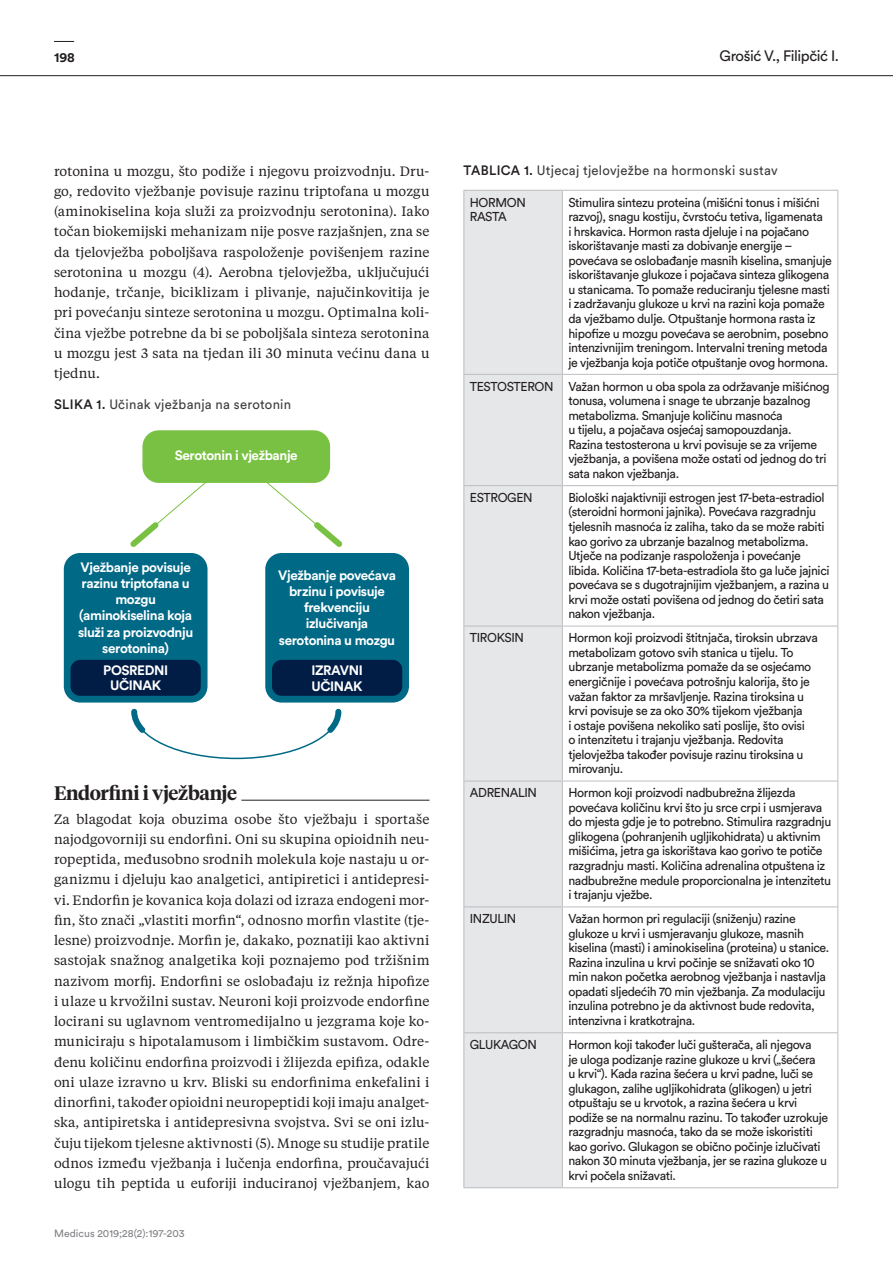
<style>
.page{position:relative;width:893px;height:1263px;background:#fff}
.page>*{position:absolute;margin:0;border:0;box-sizing:border-box;transform-origin:0 0}
.t1{font:600 19.5px "Tiempos Headline";letter-spacing:-.015em;color:#231f20}
.t2{font:15px "Circular Pro";letter-spacing:-.03em;color:#231f20}
.t3{font:13.5px/20.2px "Tiempos Headline";letter-spacing:.01em;color:#231f20;text-align:justify}
.t4{font:700 13.5px/16.2px "Circular Pro";letter-spacing:-.03em;color:#fff;text-align:center}
.t5{font:13.5px "Circular Pro";letter-spacing:.02em;color:#3e3e3f}
.t6{font:700 13.5px "Circular Pro";color:#231f20}
.t7{font:12.75px/14.5px "Circular Pro";letter-spacing:-.03em;color:#231f20}
.t8{font:10.5px "Circular Pro";color:#808285}
.s1{font-weight:500;color:#231f20}
</style>
<div class="page">
<hr style="left:54px;top:800px;width:375px;height:1px;background:#231f20">
<hr style="left:54px;top:799px;width:187px;height:3px;background:#fff">
<hr style="left:0;top:75px;width:893px;height:1px;background:#231f20">
<svg style="left:54px;top:41px;width:20px;height:1px"></svg>
<div style="left:142px;top:430px;width:188px;height:53px;background:#79c142;border-radius:16px"></div>
<svg style="left:130px;top:479px;width:80px;height:68px"></svg>
<svg style="left:263px;top:479px;width:80px;height:68px"></svg>
<svg style="left:131px;top:708px;width:211px;height:52px"></svg>
<div style="left:64px;top:553px;width:144px;height:149px;background:#006986;border-radius:16px"></div>
<div style="left:71px;top:660px;width:130px;height:36px;background:#011c45;border-radius:10px"></div>
<div style="left:265px;top:553px;width:144px;height:149px;background:#006986;border-radius:16px"></div>
<div style="left:272px;top:660px;width:130px;height:36px;background:#011c45;border-radius:10px"></div>
<div style="left:464px;top:191px;width:98px;height:996px;background:#e6e7e9"></div>
<hr style="left:463px;top:190px;width:99px;height:1px;background:#bcbdc0">
<hr style="left:463px;top:191px;width:1px;height:183px;background:#bcbdc0">
<hr style="left:562px;top:190px;width:276px;height:1px;background:#bcbdc0">
<hr style="left:562px;top:191px;width:1px;height:183px;background:#bcbdc0">
<hr style="left:837px;top:191px;width:1px;height:183px;background:#bcbdc0">
<hr style="left:463px;top:374px;width:99px;height:1px;background:#bcbdc0">
<hr style="left:463px;top:375px;width:1px;height:110px;background:#bcbdc0">
<hr style="left:562px;top:374px;width:276px;height:1px;background:#bcbdc0">
<hr style="left:562px;top:375px;width:1px;height:110px;background:#bcbdc0">
<hr style="left:837px;top:375px;width:1px;height:110px;background:#bcbdc0">
<hr style="left:463px;top:485px;width:99px;height:1px;background:#bcbdc0">
<hr style="left:463px;top:486px;width:1px;height:140px;background:#bcbdc0">
<hr style="left:562px;top:485px;width:276px;height:1px;background:#bcbdc0">
<hr style="left:562px;top:486px;width:1px;height:140px;background:#bcbdc0">
<hr style="left:837px;top:486px;width:1px;height:140px;background:#bcbdc0">
<hr style="left:463px;top:626px;width:99px;height:1px;background:#bcbdc0">
<hr style="left:463px;top:626px;width:1px;height:155px;background:#bcbdc0">
<hr style="left:562px;top:626px;width:276px;height:1px;background:#bcbdc0">
<hr style="left:562px;top:626px;width:1px;height:155px;background:#bcbdc0">
<hr style="left:837px;top:626px;width:1px;height:155px;background:#bcbdc0">
<hr style="left:463px;top:781px;width:99px;height:1px;background:#bcbdc0">
<hr style="left:463px;top:781px;width:1px;height:125px;background:#bcbdc0">
<hr style="left:562px;top:781px;width:276px;height:1px;background:#bcbdc0">
<hr style="left:562px;top:781px;width:1px;height:125px;background:#bcbdc0">
<hr style="left:837px;top:781px;width:1px;height:125px;background:#bcbdc0">
<hr style="left:463px;top:906px;width:99px;height:1px;background:#bcbdc0">
<hr style="left:463px;top:907px;width:1px;height:125px;background:#bcbdc0">
<hr style="left:562px;top:906px;width:276px;height:1px;background:#bcbdc0">
<hr style="left:562px;top:907px;width:1px;height:125px;background:#bcbdc0">
<hr style="left:837px;top:907px;width:1px;height:125px;background:#bcbdc0">
<hr style="left:463px;top:1032px;width:99px;height:1px;background:#bcbdc0">
<hr style="left:463px;top:1033px;width:1px;height:154px;background:#bcbdc0">
<hr style="left:562px;top:1032px;width:276px;height:1px;background:#bcbdc0">
<hr style="left:562px;top:1033px;width:1px;height:154px;background:#bcbdc0">
<hr style="left:837px;top:1033px;width:1px;height:154px;background:#bcbdc0">
<hr style="left:463px;top:1187px;width:99px;height:1px;background:#bcbdc0">
<hr style="left:562px;top:1187px;width:276px;height:1px;background:#bcbdc0">
<p class="t6" style="left:54px;top:47px;width:22px">198</p>
<p class="t2" style="left:720px;top:46px;width:121px">Grošić V., Filipčić I.</p>
<p class="t3" style="left:54px;top:160px;width:377px">rotonina u mozgu, što podiže i njegovu proizvodnju. Dru&shy;go, redovito vježbanje povisuje razinu triptofana u mozgu (aminokiselina koja služi za proizvodnju serotonina). Iako točan biokemijski mehanizam nije posve razjašnjen, zna se da tjelovježba poboljšava raspoloženje povišenjem razine serotonina u mozgu (4). Aerobna tjelovježba, uključujući hodanje, trčanje, biciklizam i plivanje, najučinkovitija je pri povećanju sinteze serotonina u mozgu. Optimalna koli&shy;čina vježbe potrebne da bi se poboljšala sinteza serotonina u mozgu jest 3 sata na tjedan ili 30 minuta većinu dana u tjednu.</p>
<p class="t5" style="left:54px;top:395px;width:239px"><span class="s1">SLIKA 1.</span> Učinak vježbanja na serotonin</p>
<p class="t4" style="left:175px;top:446px;width:124px">Serotonin i vježbanje</p>
<p class="t4" style="left:78px;top:558px;width:117px">Vježbanje povisuje razinu triptofana u mozgu (aminokiselina koja služi za proizvodnju serotonina)</p>
<p class="t4" style="left:103px;top:662px;width:66px;line-height:15px">POSREDNI<br>UČINAK</p>
<p class="t4" style="left:278px;top:566px;width:119px">Vježbanje povećava brzinu i povisuje frekvenciju izlučivanja serotonina u mozgu</p>
<p class="t4" style="left:311px;top:661px;width:53px;text-align:left">IZRAVNI<br>UČINAK</p>
<h1 class="t1" style="left:54px;top:780px;width:184px">Endorfini i vježbanje</h1>
<p class="t3" style="left:54px;top:808px;width:377px">Za blagodat koja obuzima osobe što vježbaju i sportaše najodgovorniji su endorfini. Oni su skupina opioidnih neu&shy;ropeptida, međusobno srodnih molekula koje nastaju u or&shy;ganizmu i djeluju kao analgetici, antipiretici i antidepresi&shy;vi. Endorfin je kovanica koja dolazi od izraza endogeni mor&shy;fin, što znači „vlastiti morfin“, odnosno morfin vlastite (tje&shy;lesne) proizvodnje. Morfin je, dakako, poznatiji kao aktivni sastojak snažnog analgetika koji poznajemo pod tržišnim nazivom morfij. Endorfini se oslobađaju iz režnja hipofize i ulaze u krvožilni sustav. Neuroni koji proizvode endorfine locirani su uglavnom ventromedijalno u jezgrama koje ko&shy;municiraju s hipotalamusom i limbičkim sustavom. Odre&shy;đenu količinu endorfina proizvodi i žlijezda epifiza, odakle oni ulaze izravno u krv. Bliski su endorfinima enkefalini i dinorfini, također opioidni neuropeptidi koji imaju analget&shy;ska, antipiretska i antidepresivna svojstva. Svi se oni izlu&shy;čuju tijekom tjelesne aktivnosti (5). Mnoge su studije pratile odnos između vježbanja i lučenja endorfina, proučavajući ulogu tih peptida u euforiji induciranoj vježbanjem, kao</p>
<p class="t8" style="left:54px;top:1227px;width:132px">Medicus 2019;28(2):197-203</p>
<p class="t5" style="left:464px;top:161px;width:316px"><span class="s1">TABLICA 1.</span> Utjecaj tjelovježbe na hormonski sustav</p>
<p class="t7" style="left:470px;top:194px;width:57px">HORMON<br>RASTA</p>
<p class="t7" style="left:568px;top:194px;width:265px">Stimulira sintezu proteina (mišićni tonus i mišićni razvoj), snagu kostiju, čvrstoću tetiva, ligamenata<br>i hrskavica. Hormon rasta djeluje i na pojačano iskorištavanje masti za dobivanje energije – povećava se oslobađanje masnih kiselina, smanjuje iskorištavanje glukoze i pojačava sinteza glikogena u stanicama. To pomaže reduciranju tjelesne masti i zadržavanju glukoze u krvi na razini koja pomaže da vježbamo dulje. Otpuštanje hormona rasta iz hipofize u mozgu povećava se aerobnim, posebno intenzivnijim treningom. Intervalni trening metoda je vježbanja koja potiče otpuštanje ovog hormona.</p>
<p class="t7" style="left:568px;top:378px;width:263px;text-indent:-98px">TESTOSTERON Važan hormon u oba spola za održavanje mišićnog tonusa, volumena i snage te ubrzanje bazalnog metabolizma. Smanjuje količinu masnoća<br>u tijelu, a pojačava osjećaj samopouzdanja.<br>Razina testosterona u krvi povisuje se za vrijeme vježbanja, a povišena može ostati od jednog do tri sata nakon vježbanja.</p>
<p class="t7" style="left:470px;top:490px;width:64px">ESTROGEN</p>
<p class="t7" style="left:568px;top:490px;width:263px">Biološki najaktivniji estrogen jest 17-beta-estradiol (steroidni hormoni jajnika). Povećava razgradnju tjelesnih masnoća iz zaliha, tako da se može rabiti kao gorivo za ubrzanje bazalnog metabolizma.<br>Utječe na podizanje raspoloženja i povećanje libida. Količina 17-beta-estradiola što ga luče jajnici povećava se s dugotrajnijim vježbanjem, a razina u krvi može ostati povišena od jednog do četiri sata nakon vježbanja.</p>
<p class="t7" style="left:470px;top:630px;width:56px">TIROKSIN</p>
<p class="t7" style="left:568px;top:630px;width:251px">Hormon koji proizvodi štitnjača, tiroksin ubrzava metabolizam gotovo svih stanica u tijelu. To ubrzanje metabolizma pomaže da se osjećamo energičnije i povećava potrošnju kalorija, što je važan faktor za mršavljenje. Razina tiroksina u krvi povisuje se za oko 30% tijekom vježbanja<br>i ostaje povišena nekoliko sati poslije, što ovisi<br>o intenzitetu i trajanju vježbanja. Redovita tjelovježba također povisuje razinu tiroksina u mirovanju.</p>
<p class="t7" style="left:470px;top:785px;width:69px">ADRENALIN</p>
<p class="t7" style="left:568px;top:785px;width:265px">Hormon koji proizvodi nadbubrežna žlijezda povećava količinu krvi što ju srce crpi i usmjerava do mjesta gdje je to potrebno. Stimulira razgradnju glikogena (pohranjenih ugljikohidrata) u aktivnim mišićima, jetra ga iskorištava kao gorivo te potiče razgradnju masti. Količina adrenalina otpuštena iz nadbubrežne medule proporcionalna je intenzitetu i trajanju vježbe.</p>
<p class="t7" style="left:470px;top:911px;width:48px">INZULIN</p>
<p class="t7" style="left:568px;top:911px;width:262px">Važan hormon pri regulaciji (sniženju) razine glukoze u krvi i usmjeravanju glukoze, masnih kiselina (masti) i aminokiselina (proteina) u stanice.<br>Razina inzulina u krvi počinje se snižavati oko 10 min nakon početka aerobnog vježbanja i nastavlja opadati sljedećih 70 min vježbanja. Za modulaciju inzulina potrebno je da aktivnost bude redovita, intenzivna i kratkotrajna.</p>
<p class="t7" style="left:470px;top:1037px;width:69px">GLUKAGON</p>
<p class="t7" style="left:568px;top:1037px;width:261px">Hormon koji također luči gušterača, ali njegova<br>je uloga podizanje razine glukoze u krvi („šećera<br>u krvi“). Kada razina šećera u krvi padne, luči se glukagon, zalihe ugljikohidrata (glikogen) u jetri otpuštaju se u krvotok, a razina šećera u krvi podiže se na normalnu razinu. To također uzrokuje razgradnju masnoća, tako da se može iskoristiti kao gorivo. Glukagon se obično počinje izlučivati nakon 30 minuta vježbanja, jer se razina glukoze u krvi počela snižavati.</p>
</div>
